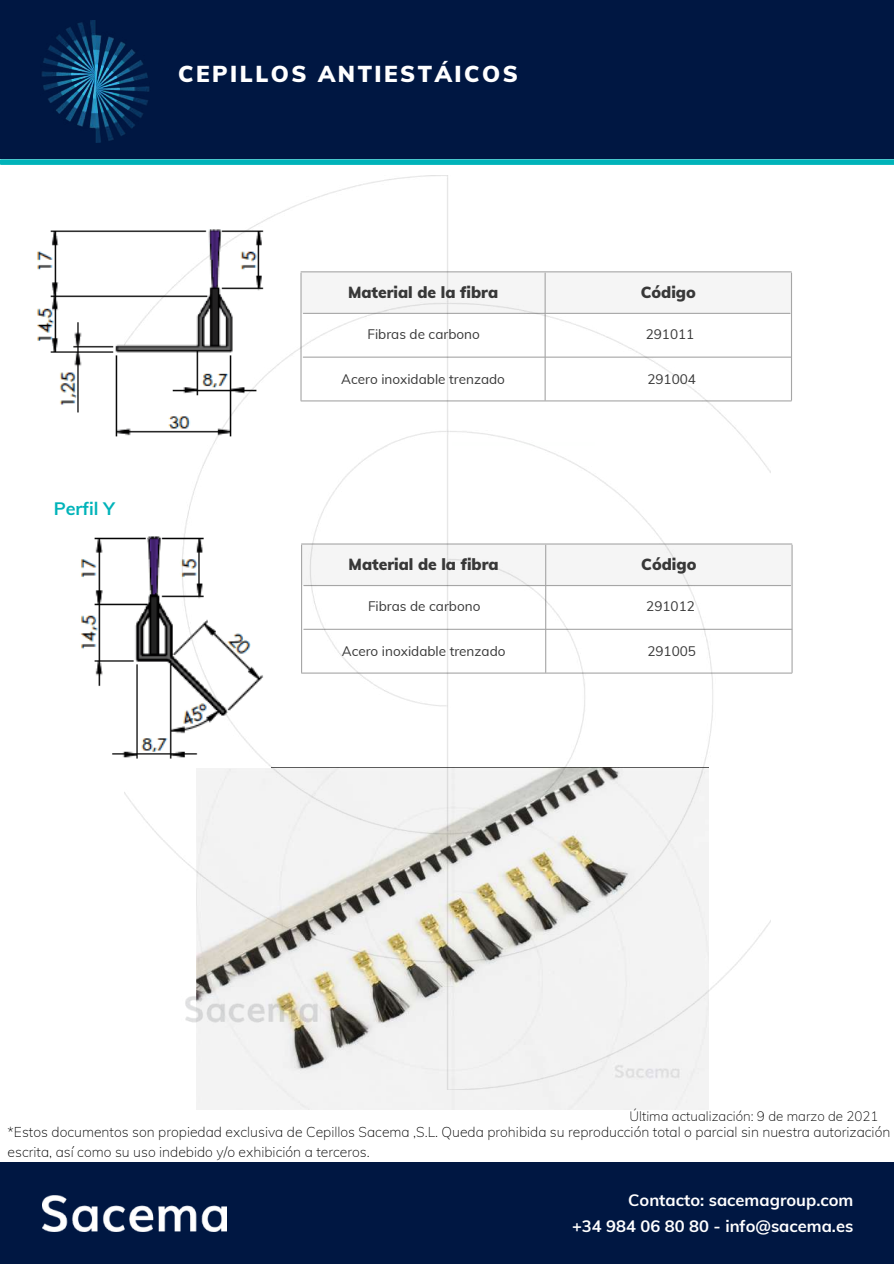
<style>
.page{position:relative;width:894px;height:1264px;background:#fff}
.page>*{position:absolute;margin:0;border:0;box-sizing:border-box;transform-origin:0 0}
.t1{font:900 22.5px "Muli";letter-spacing:.11em;color:#fff}
.t2{font:700 18px "Muli";color:#00b3b9}
.t3{font:700 16.5px/26px "Muli";color:#fff;text-align:right}
.t4{font:900 15.75px "Muli";color:#383838}
.t5{font:200 13.95px/19.5px "Muli";color:#000}
.t6{font:13.5px "Muli";color:#383838}
.t7{font:200 13.35px "Muli";color:#000}
</style>
<div class="page">
<div style="left:0;top:0;width:893px;height:159px;background:#001742"></div>
<img style="left:42px;top:20px;width:108px;height:122px">
<div style="left:1px;top:159px;width:892px;height:6px;background:#00b3b9"></div>
<hr style="left:303px;top:356px;width:488px;height:2px;background:#a6a6a6">
<hr style="left:301px;top:400px;width:490px;height:1px;background:#a6a6a6">
<hr style="left:303px;top:313px;width:486px;height:1px;background:#a6a6a6">
<hr style="left:301px;top:271px;width:490px;height:1px;background:#a6a6a6">
<div style="left:301px;top:272px;width:490px;height:41px;background:#f5f5f5"></div>
<hr style="left:790px;top:273px;width:1px;height:127px;background:#a6a6a6">
<hr style="left:304px;top:628px;width:487px;height:2px;background:#a6a6a6">
<hr style="left:301px;top:672px;width:490px;height:1px;background:#a6a6a6">
<hr style="left:304px;top:585px;width:486px;height:1px;background:#a6a6a6">
<hr style="left:301px;top:543px;width:490px;height:1px;background:#a6a6a6">
<div style="left:301px;top:544px;width:490px;height:41px;background:#f5f5f5"></div>
<hr style="left:791px;top:545px;width:1px;height:127px;background:#a6a6a6">
<img style="left:37px;top:230px;width:87px;height:207px">
<img style="left:81px;top:537px;width:43px;height:221px">
<img style="left:124px;top:176px;width:646px;height:913px">
<div style="left:0;top:1162px;width:893px;height:101px;background:#001742"></div>
<img style="left:42px;top:1195px;width:184px;height:36px">
<h1 class="t1" style="left:178px;top:60px;width:341px">CEPILLOS ANTIESTÁICOS</h1>
<p class="t4" style="left:348px;top:282px;width:151px">Material de la fibra</p>
<p class="t6" style="left:367px;top:326px;width:114px">Fibras de carbono</p>
<p class="t4" style="left:640px;top:282px;width:57px">Código</p>
<p class="t6" style="left:645px;top:326px;width:50px">291011</p>
<p class="t2" style="left:54px;top:497px;width:63px">Perfil Y</p>
<p class="t6" style="left:341px;top:370px;width:165px">Acero inoxidable trenzado</p>
<p class="t6" style="left:647px;top:370px;width:50px">291004</p>
<p class="t4" style="left:348px;top:554px;width:151px">Material de la fibra</p>
<p class="t6" style="left:368px;top:598px;width:114px">Fibras de carbono</p>
<p class="t4" style="left:641px;top:554px;width:57px">Código</p>
<p class="t6" style="left:646px;top:598px;width:50px">291012</p>
<p class="t6" style="left:341px;top:642px;width:165px">Acero inoxidable trenzado</p>
<p class="t6" style="left:647px;top:642px;width:50px">291005</p>
<p class="t7" style="left:629px;top:1107px;width:250px">Última actualización: 9 de marzo de 2021</p>
<p class="t5" style="left:8px;top:1122px;width:884px">*Estos documentos son propiedad exclusiva de Cepillos Sacema ,S.L. Queda prohibida su reproducción total o parcial sin nuestra autorización escrita, así como su uso indebido y/o exhibición a terceros.</p>
<p class="t3" style="left:572px;top:1187px;width:283px">Contacto: sacemagroup.com<br>+34 984 06 80 80 - info@sacema.es</p>
</div>
